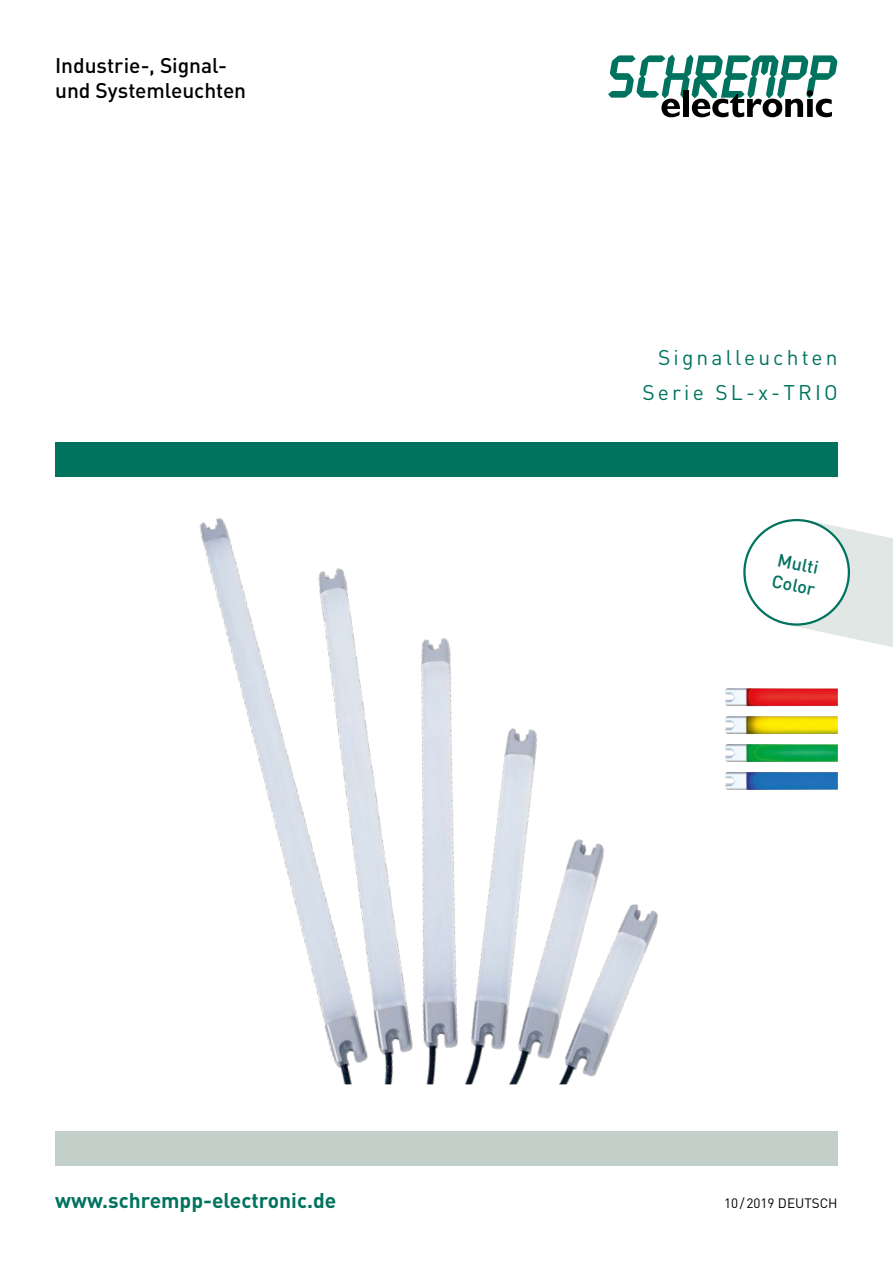
<style>
.page{position:relative;width:893px;height:1263px;background:#fff}
.page>*{position:absolute;margin:0;border:0;box-sizing:border-box;transform-origin:0 0}
.t1{font:500 21px/25.2px "DIN";letter-spacing:-.005em;color:#000}
.t2{font:21px/34.2px "DIN";letter-spacing:.15em;color:#00735f;text-align:right}
.t3{font:700 21px "DIN";color:#00735f}
.t4{font:500 18px/21.6px "DIN";color:#00735f}
.t5{font:13.5px "DIN";color:#000}
</style>
<div class="page">
<svg style="left:608px;top:55px;width:229px;height:62px"></svg>
<div style="left:55px;top:442px;width:783px;height:34px;background:#00735f"></div>
<div style="left:55px;top:1131px;width:783px;height:34px;background:#c3cfc9"></div>
<img style="left:738px;top:688px;width:100px;height:18px">
<img style="left:738px;top:716px;width:100px;height:18px">
<img style="left:738px;top:744px;width:100px;height:18px">
<img style="left:738px;top:772px;width:100px;height:18px">
<img style="left:199px;top:518px;width:539px;height:566px">
<svg style="left:779px;top:519px;width:114px;height:128px"></svg>
<div style="left:744px;top:520px;width:105px;height:104px;background:#fff;border-radius:50%"></div>
<div style="left:743px;top:519px;width:107px;height:107px;border:2px solid #00735f;border-radius:50%"></div>
<p class="t1" style="left:55px;top:52px;width:192px">Industrie-, Signal&shy;und Systemleuchten</p>
<p class="t2" style="left:642px;top:340px;width:197px">Signalleuchten<br>Serie SL-x-TRIO</p>
<p class="t4" style="left:779px;top:548px;width:45px;rotate:12deg">Multi<br>Color</p>
<p class="t3" style="left:55px;top:1186px;width:283px">www.schrempp-electronic.de</p>
<p class="t5" style="left:724px;top:1194px;width:115px">10 / 2019 DEUTSCH</p>
</div>
